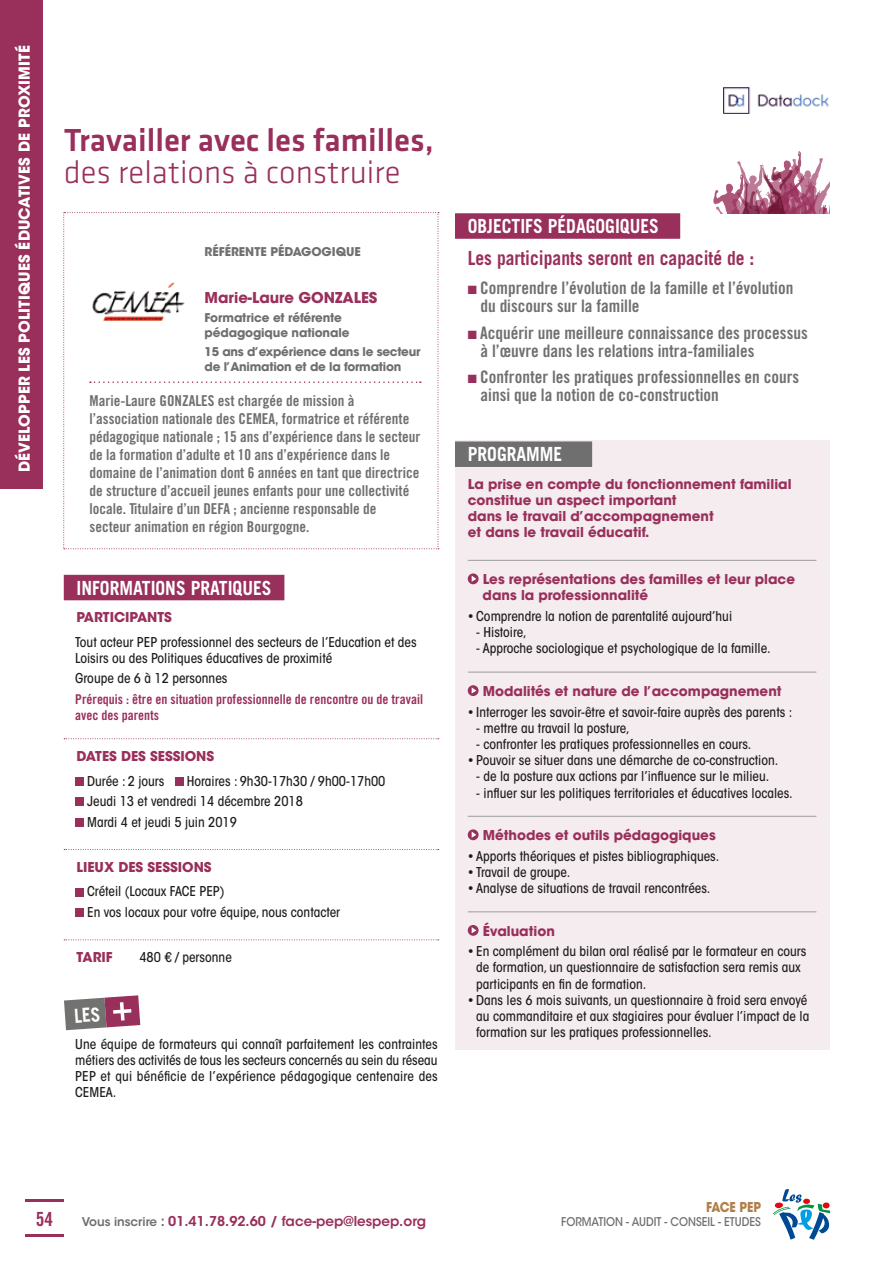
<style>
.page{position:relative;width:893px;height:1263px;background:#fff}
.page>*{position:absolute;margin:0;border:0;box-sizing:border-box;transform-origin:0 0}
._1-TITRE_FORMATION{font:500 33px/31.5px "Klavika";color:#992f5b}
._2-Phrase_objectif_C{font:700 19.5px "Trade Gothic LT Pro";color:#992f5b;scale:.9 1}
._3-Titre_INFO-CH3{font:700 19.5px "Trade Gothic LT Pro";color:#fff;scale:.9 1}
._2-Titre_Objectif-CH{font:700 19.5px "Trade Gothic LT Pro";color:#fff;scale:.9 1}
.Titre_PROGRAMME{font:700 19.5px "Trade Gothic LT Pro";color:#fff;scale:.9 1}
.t1{font:19.5px "Trade Gothic LT Pro Bd Cn 20";color:#992f5b}
.t2{font:17.25px/18px "Trade Gothic LT Pro Bd Cn 20";color:#706f6f}
.TXT_gris___ref_pedao{font:15px/18px "Trade Gothic LT Pro Bd Cn 20";color:#706f6f}
.t3{font:700 15px "ITC Avant Garde Std";letter-spacing:.01em;color:#fff}
.NOM_REFERENTE{font:700 14.85px "ITC Avant Garde Std";color:#992f5b}
._4-LES___Txt_chap3{font:500 condensed 13.5px/16.2px "ITC Avant Garde Std";color:#1d1d1b}
.txt_courant_-_descri{font:500 condensed 13.5px/16.2px "ITC Avant Garde Std";color:#1d1d1b}
.S_TITRE_-_chp3{font:700 13.5px/16.2px "ITC Avant Garde Std";color:#992f5b}
.Txt_courant_tiret_re{font:500 condensed 13.5px "ITC Avant Garde Std";color:#1d1d1b}
.Prérequis_ch03{font:13.5px/16.2px "Trade Gothic LT Pro Bd Cn 20";color:#992f5b}
.S_Titre_infos_pratiq{font:700 13.5px "ITC Avant Garde Std";color:#992f5b}
.t4{font:600 13.5px "ITC Avant Garde Std";color:#992f5b}
.S_Titre_infos_pratiq-2{font:500 condensed 13.5px "ITC Avant Garde Std";color:#1d1d1b}
.t5{font:700 13.5px "ITC Avant Garde Std";color:#b07f4a;scale:.88 1}
.Fonction{font:700 12px/15px "ITC Avant Garde Std";letter-spacing:-.02em;color:#706f6f}
.t6{font:500 12px "ITC Avant Garde Std";color:#706f6f;scale:.88 1}
.Référent{font:700 12px "ITC Avant Garde Std";color:#706f6f}
.s1{font-weight:300}
.s2{color:#992f5b}
.s3{font-size:12px;color:#706f6f}
.s4{color:#706f6f}
</style>
<div class="page">
<div style="left:0;top:0;width:43px;height:489px;background:#992f5b"></div>
<svg style="left:713px;top:151px;width:116px;height:62px"></svg>
<svg style="left:773px;top:1189px;width:57px;height:51px"></svg>
<img style="left:724px;top:87px;width:105px;height:27px">
<svg style="left:63px;top:212px;width:376px;height:337px"></svg>
<div style="left:455px;top:441px;width:374px;height:609px;background:#f5ecef"></div>
<div style="left:455px;top:441px;width:137px;height:26px;background:#706f6f"></div>
<hr style="left:468px;top:560px;width:348px;height:1px;background:#9d9d9c">
<hr style="left:468px;top:672px;width:348px;height:1px;background:#9d9d9c">
<hr style="left:468px;top:816px;width:348px;height:1px;background:#9d9d9c">
<hr style="left:468px;top:911px;width:348px;height:1px;background:#9d9d9c">
<svg style="left:468px;top:573px;width:11px;height:11px"></svg>
<svg style="left:472px;top:576px;width:4px;height:6px"></svg>
<svg style="left:468px;top:685px;width:11px;height:11px"></svg>
<svg style="left:472px;top:687px;width:4px;height:6px"></svg>
<svg style="left:468px;top:829px;width:11px;height:11px"></svg>
<svg style="left:472px;top:831px;width:4px;height:7px"></svg>
<svg style="left:468px;top:925px;width:11px;height:11px"></svg>
<svg style="left:472px;top:927px;width:4px;height:6px"></svg>
<div style="left:64px;top:575px;width:220px;height:25px;background:#992f5b"></div>
<svg style="left:64px;top:738px;width:375px;height:1px"></svg>
<svg style="left:64px;top:849px;width:375px;height:1px"></svg>
<svg style="left:64px;top:939px;width:375px;height:1px"></svg>
<div style="left:75px;top:777px;width:9px;height:9px;background:#992f5b"></div>
<div style="left:175px;top:777px;width:8px;height:9px;background:#992f5b"></div>
<div style="left:75px;top:798px;width:9px;height:8px;background:#992f5b"></div>
<div style="left:75px;top:818px;width:9px;height:8px;background:#992f5b"></div>
<div style="left:75px;top:888px;width:9px;height:8px;background:#992f5b"></div>
<div style="left:75px;top:908px;width:9px;height:9px;background:#992f5b"></div>
<div style="left:455px;top:213px;width:225px;height:26px;background:#992f5b"></div>
<div style="left:90px;top:242px;width:98px;height:120px;background:#fff"></div>
<img style="left:92px;top:282px;width:93px;height:39px">
<hr style="left:26px;top:1199px;width:38px;height:3px;background:#992f5b">
<hr style="left:26px;top:1234px;width:38px;height:3px;background:#992f5b">
<svg style="left:64px;top:995px;width:76px;height:35px"></svg>
<p class="t3" style="left:15px;top:472px;width:428px;rotate:-90deg">DÉVELOPPER LES POLITIQUES ÉDUCATIVES DE PROXIMITÉ</p>
<p class="_1-TITRE_FORMATION" style="left:64px;top:125px;width:371px">Travailler avec les familles, <span class="s1">des relations à construire</span></p>
<p class="Référent" style="left:205px;top:243px;width:158px">RÉFÉRENTE PÉDAGOGIQUE</p>
<p class="NOM_REFERENTE" style="left:205px;top:288px;width:174px">Marie-Laure GONZALES</p>
<p class="Fonction" style="left:205px;top:310px;width:146px">Formatrice et référente pédagogique nationale</p>
<p class="Fonction" style="left:205px;top:344px;width:217px">15 ans d’expérience dans le secteur de l’Animation et de la formation</p>
<p class="TXT_gris___ref_pedao" style="left:90px;top:391px;width:332px">Marie-Laure GONZALES est chargée de mission à l’association nationale des CEMEA, formatrice et référente pédagogique nationale ; 15 ans d’expérience dans le secteur de la formation d’adulte et 10 ans d’expérience dans le domaine de l’animation dont 6 années en tant que directrice de structure d’accueil jeunes enfants pour une collectivité locale. Titulaire d’un DEFA ; ancienne responsable de secteur animation en région Bourgogne.</p>
<p class="_3-Titre_INFO-CH3" style="left:77px;top:576px;width:218px">INFORMATIONS PRATIQUES</p>
<p class="S_Titre_infos_pratiq" style="left:77px;top:608px;width:97px">PARTICIPANTS</p>
<p class="txt_courant_-_descri" style="left:75px;top:634px;width:343px">Tout acteur PEP professionnel des secteurs de l’Education et des<br>Loisirs ou des Politiques éducatives de proximité</p>
<p class="txt_courant_-_descri" style="left:75px;top:670px;width:154px">Groupe de 6 à 12 personnes</p>
<p class="Prérequis_ch03" style="left:75px;top:691px;width:349px">Prérequis : être en situation professionnelle de rencontre ou de travail avec des parents</p>
<p class="S_Titre_infos_pratiq" style="left:77px;top:747px;width:139px">DATES DES SESSIONS</p>
<p class="txt_courant_-_descri" style="left:87px;top:773px;width:79px">Durée : 2 jours</p>
<p class="txt_courant_-_descri" style="left:187px;top:773px;width:200px">Horaires : 9h30-17h30 / 9h00-17h00</p>
<p class="txt_courant_-_descri" style="left:87px;top:793px;width:217px">Jeudi 13 et vendredi 14 décembre 2018</p>
<p class="txt_courant_-_descri" style="left:87px;top:813px;width:151px">Mardi 4 et jeudi 5 juin 2019</p>
<p class="S_Titre_infos_pratiq" style="left:77px;top:858px;width:137px">LIEUX DES SESSIONS</p>
<p class="txt_courant_-_descri" style="left:87px;top:883px;width:139px">Créteil (Locaux FACE PEP)</p>
<p class="txt_courant_-_descri" style="left:87px;top:904px;width:255px">En vos locaux pour votre équipe, nous contacter</p>
<p class="S_Titre_infos_pratiq" style="left:77px;top:948px;width:38px">TARIF</p>
<p class="S_Titre_infos_pratiq-2" style="left:139px;top:949px;width:94px">480 € / personne</p>
<p class="_4-LES___Txt_chap3" style="left:75px;top:1036px;width:364px;text-align:justify">Une équipe de formateurs qui connaît parfaitement les contraintes métiers des activités de tous les secteurs concernés au sein du réseau PEP et qui bénéficie de l’expérience pédagogique centenaire des CEMEA.</p>
<p class="_2-Titre_Objectif-CH" style="left:468px;top:214px;width:214px">OBJECTIFS PÉDAGOGIQUES</p>
<p class="_2-Phrase_objectif_C" style="left:468px;top:246px;width:320px">Les participants seront en capacité de :</p>
<p class="t2" style="left:480px;top:279px;width:314px;text-indent:-13px"><span class="s2">■</span> Comprendre l’évolution de la famille et l’évolution du discours sur la famille</p>
<p class="t2" style="left:480px;top:323px;width:329px;text-indent:-13px"><span class="s2">■</span> Acquérir une meilleure connaissance des processus à l’œuvre dans les relations intra-familiales</p>
<p class="t2" style="left:480px;top:368px;width:320px;text-indent:-13px"><span class="s2">■</span> Confronter les pratiques professionnelles en cours ainsi que la notion de co-construction</p>
<p class="Titre_PROGRAMME" style="left:468px;top:442px;width:107px">PROGRAMME</p>
<p class="S_TITRE_-_chp3" style="left:468px;top:476px;width:325px">La prise en compte du fonctionnement familial constitue un aspect important<br>dans le travail d’accompagnement<br>et dans le travail éducatif.</p>
<p class="S_TITRE_-_chp3" style="left:483px;top:571px;width:314px">Les représentations des familles et leur place dans la professionnalité</p>
<p class="_4-LES___Txt_chap3" style="left:468px;top:608px;width:266px">• Comprendre la notion de parentalité aujourd’hui</p>
<p class="Txt_courant_tiret_re" style="left:476px;top:624px;width:52px">- Histoire,</p>
<p class="Txt_courant_tiret_re" style="left:476px;top:640px;width:296px">- Approche sociologique et psychologique de la famille.</p>
<p class="S_TITRE_-_chp3" style="left:483px;top:683px;width:300px">Modalités et nature de l’accompagnement</p>
<p class="_4-LES___Txt_chap3" style="left:468px;top:703px;width:326px">• Interroger les savoir-être et savoir-faire auprès des parents :</p>
<p class="Txt_courant_tiret_re" style="left:476px;top:719px;width:155px">- mettre au travail la posture,</p>
<p class="Txt_courant_tiret_re" style="left:476px;top:736px;width:277px">- confronter les pratiques professionnelles en cours.</p>
<p class="_4-LES___Txt_chap3" style="left:468px;top:752px;width:312px">• Pouvoir se situer dans une démarche de co-construction.</p>
<p class="Txt_courant_tiret_re" style="left:476px;top:768px;width:295px">- de la posture aux actions par l’influence sur le milieu.</p>
<p class="Txt_courant_tiret_re" style="left:476px;top:784px;width:318px">- influer sur les politiques territoriales et éducatives locales.</p>
<p class="S_TITRE_-_chp3" style="left:483px;top:827px;width:234px">Méthodes et outils pédagogiques</p>
<p class="_4-LES___Txt_chap3" style="left:468px;top:848px;width:253px">• Apports théoriques et pistes bibliographiques.</p>
<p class="_4-LES___Txt_chap3" style="left:468px;top:864px;width:104px">• Travail de groupe.</p>
<p class="_4-LES___Txt_chap3" style="left:468px;top:880px;width:244px">• Analyse de situations de travail rencontrées.</p>
<p class="S_TITRE_-_chp3" style="left:483px;top:923px;width:74px">Évaluation</p>
<p class="_4-LES___Txt_chap3" style="left:476px;top:943px;width:332px;text-indent:-9px">• En complément du bilan oral réalisé par le formateur en cours de formation, un questionnaire de satisfaction sera remis aux participants en fin de formation.</p>
<p class="_4-LES___Txt_chap3" style="left:476px;top:992px;width:335px;text-indent:-9px">• Dans les 6 mois suivants, un questionnaire à froid sera envoyé au commanditaire et aux stagiaires pour évaluer l’impact de la formation sur les pratiques professionnelles.</p>
<h2 class="t1" style="left:36px;top:1207px;width:19px">54</h2>
<p class="t4" style="left:82px;top:1213px;width:346px"><span class="s3">Vous inscrire</span> <span class="s4">:</span> 01.41.78.92.60 / face-pep@lespep.org</p>
<p class="t5" style="left:706px;top:1198px;width:64px">FACE PEP</p>
<p class="t6" style="left:561px;top:1214px;width:228px">FORMATION - AUDIT - CONSEIL - ETUDES</p>
</div>
